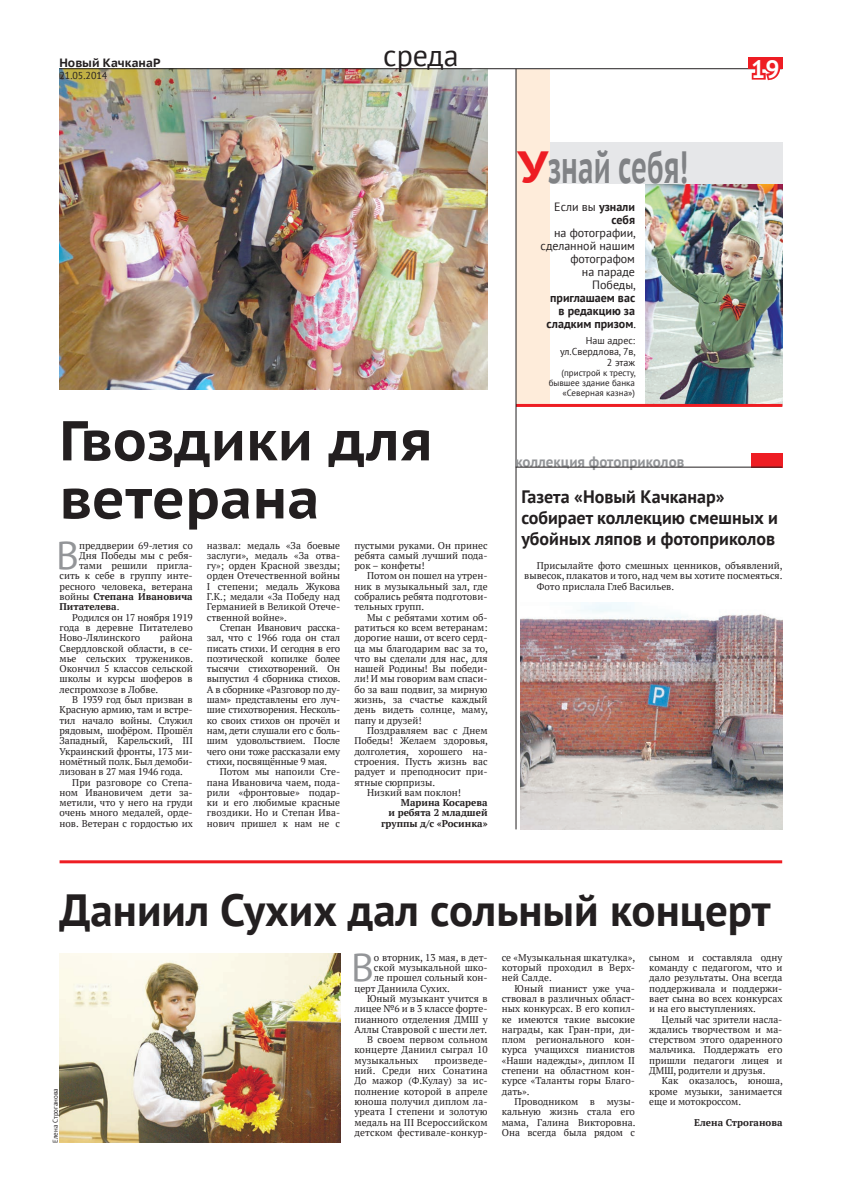
<style>
.page{position:relative;width:842px;height:1191px;background:#fff}
.page>*{position:absolute;margin:0;border:0;box-sizing:border-box;transform-origin:0 0}
.Заголовок{font:700 56px/58px "PT Sans Caption";color:#231f20}
.Заголовок-2{font:700 45px "PT Sans";color:#231f20}
.Заголовок-3{font:700 45px "PT Sans Caption";color:#808285;scale:.6 1}
.Основной_текст{font:39.2px "PT Sans";color:#939598}
.t1{font:30px "PT Sans";color:#231f20}
.t2{font:700 25px "PT Sans";color:#fff}
.Заголовок_в_колонку{font:700 18px/21px "PT Sans";color:#231f20}
.подзаголовок_в_текст{font:700 15px "PT Sans";color:#939598}
.Основной_текст_мелки{font:700 12px/13px "PT Sans";color:#231f20;text-align:right}
.Основной_текст_мелки-2{font:12px/13px "PT Sans";color:#231f20;text-align:right}
.t3{font:700 12px "PT Sans Caption";color:#231f20}
.Основной_текст_мелки-3{font:10px "PT Sans";color:#231f20}
.Основной_текст-2{font:9.8px/10.3px "PT Serif";color:#231f20;text-align:justify}
.Основной_текст-3{font:700 9.8px/10.3px "PT Serif";color:#231f20;text-align:right}
.Основной_текст_мелки-4{font:9px/10px "PT Sans";color:#231f20;text-align:right}
.Фото_автор{font:7px "PT Sans";color:#231f20}
.s1{font-weight:400}
.s2{color:#ee1d23}
</style>
<div class="page">
<img style="left:60px;top:69px;width:428px;height:321px">
<img style="left:646px;top:183px;width:136px;height:221px">
<div style="left:516px;top:142px;width:266px;height:41px;background:#e6e7e9"></div>
<div style="left:516px;top:69px;width:33px;height:335px;background:#feecda"></div>
<div style="left:751px;top:453px;width:31px;height:14px;background:#ee1d23"></div>
<hr style="left:516px;top:404px;width:266px;height:3px;background:#ee1d23">
<hr style="left:516px;top:69px;width:1px;height:760px;background:#231f20">
<hr style="left:516px;top:467px;width:266px;height:1px;background:#231f20">
<img style="left:60px;top:953px;width:280px;height:189px">
<img style="left:521px;top:602px;width:261px;height:227px">
<hr style="left:60px;top:860px;width:722px;height:3px;background:#ee1d23">
<hr style="left:59px;top:68px;width:723px;height:1px;background:#231f20">
<svg style="left:747px;top:57px;width:36px;height:24px"></svg>
<p class="t3" style="left:59px;top:54px;width:103px">Новый КачканаР</p>
<p class="t1" style="left:383px;top:36px;width:77px">среда</p>
<p class="Основной_текст_мелки-3" style="left:59px;top:69px;width:49px">21.05.2014</p>
<p class="t2" style="left:751px;top:52px;width:30px">19</p>
<p class="Заголовок" style="left:60px;top:411px;width:375px">Гвоздики для ветерана</p>
<p class="Основной_текст-2" style="left:207px;top:540px;width:135px">назвал: медаль «За боевые заслуги», медаль «За отва&shy;гу»; орден Красной звезды; орден Отечественной войны I степени; медаль Жукова Г.К.; медали «За Победу над Германией в Великой Отече&shy;ственной войне».</p>
<p class="Основной_текст-2" style="left:207px;top:622px;width:135px;text-indent:13px">Степан Иванович расска&shy;зал, что с 1966 года он стал писать стихи. И сегодня в его поэтической копилке более тысячи стихотворений. Он выпустил 4 сборника стихов.<br>А в сборнике «Разговор по ду&shy;шам» представлены его луч&shy;шие стихотворения. Несколь&shy;ко своих стихов он прочёл и нам, дети слушали его с боль&shy;шим удовольствием. После чего они тоже рассказали ему стихи, посвящённые 9 мая.</p>
<p class="Основной_текст-2" style="left:207px;top:766px;width:135px;text-indent:13px">Потом мы напоили Сте&shy;пана Ивановича чаем, пода&shy;рили «фронтовые» подар&shy;ки и его любимые красные гвоздики. Но и Степан Ива&shy;нович пришел к нам не с</p>
<p class="Основной_текст" style="left:56px;top:530px;width:24px">В</p>
<p class="Основной_текст-2" style="left:79px;top:540px;width:115px">преддверии 69-летия со</p>
<p class="Основной_текст-2" style="left:354px;top:540px;width:135px">пустыми руками. Он принес ребята самый лучший пода&shy;рок – конфеты!</p>
<p class="Основной_текст-2" style="left:354px;top:570px;width:135px;text-indent:13px">Потом он пошел на утрен&shy;ник в музыкальный зал, где собрались ребята подготови&shy;тельных групп.</p>
<p class="Основной_текст-2" style="left:354px;top:612px;width:135px;text-indent:13px">Мы с ребятами хотим об&shy;ратиться ко всем ветеранам: дорогие наши, от всего серд&shy;ца мы благодарим вас за то, что вы сделали для нас, для нашей Родины! Вы победи&shy;ли! И мы говорим вам спаси&shy;бо за ваш подвиг, за мирную жизнь, за счастье каждый день видеть солнце, маму, папу и друзей!</p>
<p class="Основной_текст-2" style="left:354px;top:725px;width:135px;text-indent:13px">Поздравляем вас с Днем Победы! Желаем здоровья, долголетия, хорошего на&shy;строения. Пусть жизнь вас радует и преподносит при&shy;ятные сюрпризы.</p>
<p class="Основной_текст-2" style="left:367px;top:787px;width:95px">Низкий вам поклон!</p>
<p class="Основной_текст-3" style="left:401px;top:797px;width:88px">Марина Косарева</p>
<p class="Основной_текст-3" style="left:381px;top:807px;width:108px">и ребята 2 младшей группы д/с «Росинка»</p>
<p class="Основной_текст-2" style="left:79px;top:550px;width:115px">Дня Победы мы с ребя-</p>
<p class="Основной_текст-2" style="left:79px;top:560px;width:115px">тами решили пригла-</p>
<p class="Основной_текст-2" style="left:60px;top:570px;width:135px">сить к себе в группу инте-</p>
<p class="Основной_текст-2" style="left:60px;top:581px;width:135px">ресного человека, ветерана</p>
<p class="Основной_текст-3" style="left:60px;top:591px;width:135px"><span class="s1">войны</span> Степана Ивановича</p>
<p class="Основной_текст-3" style="left:60px;top:601px;width:61px">Питателева<span class="s1">.</span></p>
<p class="Основной_текст-2" style="left:60px;top:612px;width:135px;text-indent:13px">Родился он 17 ноября 1919 года в деревне Питателево Ново-Лялинского</p>
<p class="Основной_текст-2" style="left:60px;top:632px;width:135px;text-indent:100px">района Свердловской области, в се&shy;мье сельских тружеников.<br>Окончил 5 классов сельской школы и курсы шоферов в леспромхозе в Лобве.</p>
<p class="Основной_текст-2" style="left:60px;top:694px;width:135px;text-indent:13px">В 1939 год был призван в Красную армию, там и встре&shy;тил начало войны. Служил рядовым, шофёром. Прошёл Западный, Карельский, III Украинский фронты, 173 ми&shy;номётный полк. Был демоби&shy;лизован в 27 мая 1946 года.</p>
<p class="Основной_текст-2" style="left:60px;top:776px;width:135px;text-indent:13px">При разговоре со Степа&shy;ном Ивановичем дети за&shy;метили, что у него на груди очень много медалей, орде&shy;нов. Ветеран с гордостью их</p>
<p class="Заголовок-3" style="left:518px;top:137px;width:286px"><span class="s2">У</span>знай себя!</p>
<p class="Основной_текст_мелки" style="left:554px;top:200px;width:82px"><span class="s1">Если вы</span> узнали себя</p>
<p class="Основной_текст_мелки-2" style="left:541px;top:225px;width:97px">на фотографии, сделанной нашим фотографом</p>
<p class="Основной_текст_мелки-2" style="left:582px;top:264px;width:55px">на параде</p>
<p class="Основной_текст_мелки-2" style="left:592px;top:277px;width:45px">Победы,</p>
<p class="Основной_текст_мелки" style="left:550px;top:291px;width:86px">приглашаем вас</p>
<p class="Основной_текст_мелки" style="left:546px;top:304px;width:91px">в редакцию за сладким призом<span class="s1">.</span></p>
<p class="Основной_текст_мелки-3" style="left:586px;top:334px;width:51px">Наш адрес:</p>
<p class="Основной_текст_мелки-3" style="left:560px;top:345px;width:77px">ул.Свердлова, 7в,</p>
<p class="Основной_текст_мелки-3" style="left:607px;top:356px;width:30px">2 этаж</p>
<p class="Основной_текст_мелки-4" style="left:561px;top:368px;width:76px">(пристрой к тресту,</p>
<p class="Основной_текст_мелки-4" style="left:549px;top:378px;width:88px">бывшее здание банка «Северная казна»)</p>
<p class="подзаголовок_в_текст" style="left:515px;top:452px;width:170px">коллекция фотоприколов</p>
<p class="Заголовок_в_колонку" style="left:521px;top:486px;width:258px">Газета «Новый Качканар» собирает коллекцию смешных и убойных ляпов и фотоприколов</p>
<p class="Основной_текст-2" style="left:524px;top:560px;width:260px;text-align:right">Присылайте фото смешных ценников, объявлений, вывесок, плакатов и того, над чем вы хотите посмеяться.</p>
<p class="Основной_текст-2" style="left:537px;top:581px;width:139px">Фото прислала Глеб Васильев.</p>
<p class="Заголовок-2" style="left:60px;top:880px;width:713px">Даниил Сухих дал сольный концерт</p>
<p class="Фото_автор" style="left:51px;top:1142px;width:56px;rotate:-90deg">Елена Строганова</p>
<p class="Основной_текст" style="left:351px;top:942px;width:24px">В</p>
<p class="Основной_текст-2" style="left:374px;top:952px;width:115px">о вторник, 13 мая, в дет-</p>
<p class="Основной_текст-2" style="left:374px;top:962px;width:115px">ской музыкальной шко-</p>
<p class="Основной_текст-2" style="left:374px;top:972px;width:115px">ле прошел сольный кон-</p>
<p class="Основной_текст-2" style="left:354px;top:982px;width:97px">церт Даниила Сухих.</p>
<p class="Основной_текст-2" style="left:354px;top:993px;width:135px;text-indent:13px">Юный музыкант учится в лицее №6 и в 3 классе форте&shy;пианного отделения ДМШ у Аллы Ставровой с шести лет.</p>
<p class="Основной_текст-2" style="left:354px;top:1034px;width:135px;text-indent:13px">В своем первом сольном концерте Даниил сыграл 10 музыкальных</p>
<p class="Основной_текст-2" style="left:354px;top:1055px;width:135px;text-indent:80px">произведе&shy;ний. Среди них Сонатина До мажор (Ф.Кулау) за ис&shy;полнение которой в апреле юноша получил диплом ла&shy;уреата I степени и золотую медаль на III Всероссийском детском фестивале-конкур-</p>
<p class="Основной_текст-2" style="left:502px;top:952px;width:135px">се «Музыкальная шкатулка», который проходил в Верх&shy;ней Салде.</p>
<p class="Основной_текст-2" style="left:502px;top:982px;width:135px;text-indent:13px">Юный пианист уже уча&shy;ствовал в различных област&shy;ных конкурсах. В его копил&shy;ке имеются такие высокие награды, как Гран-при, ди&shy;плом регионального кон&shy;курса учащихся пианистов «Наши надежды», диплом II степени на областном кон&shy;курсе «Таланты горы Благо&shy;дать».</p>
<p class="Основной_текст-2" style="left:502px;top:1096px;width:135px;text-indent:13px">Проводником в музы&shy;кальную жизнь стала его мама, Галина Викторовна.<br>Она всегда была рядом с</p>
<p class="Основной_текст-2" style="left:649px;top:952px;width:135px">сыном и составляла одну команду с педагогом, что и дало результаты. Она всегда поддерживала и поддержи&shy;вает сына во всех конкурсах и на его выступлениях.</p>
<p class="Основной_текст-2" style="left:649px;top:1013px;width:135px;text-indent:13px">Целый час зрители насла&shy;ждались творчеством и ма&shy;стерством этого одаренного мальчика. Поддержать его пришли педагоги лицея и ДМШ, родители и друзья.</p>
<p class="Основной_текст-2" style="left:649px;top:1075px;width:135px;text-indent:13px">Как оказалось, юноша, кроме музыки, занимается еще и мотокроссом.</p>
<p class="Основной_текст-3" style="left:694px;top:1116px;width:90px">Елена Строганова</p>
</div>
